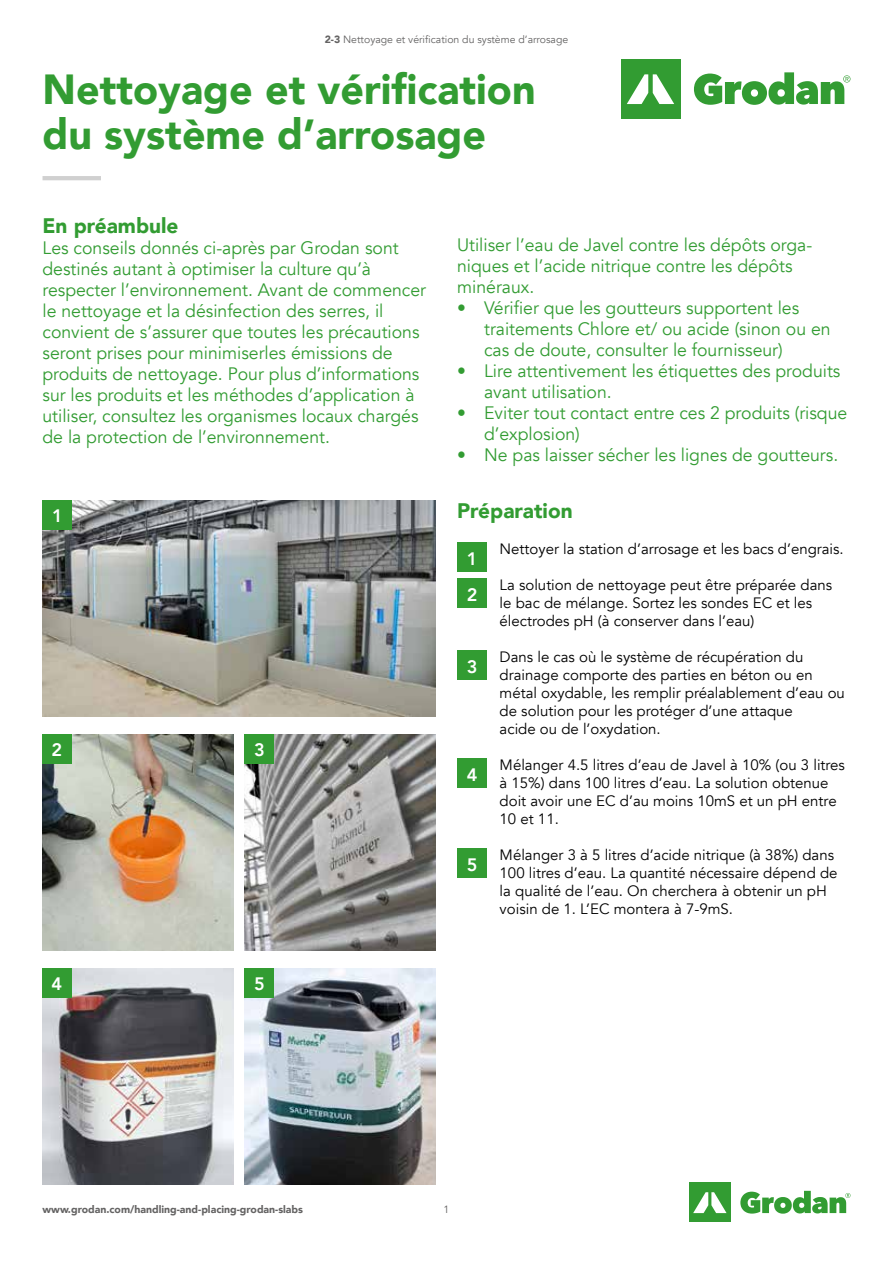
<style>
.page{position:relative;width:893px;height:1263px;background:#fff}
.page>*{position:absolute;margin:0;border:0;box-sizing:border-box;transform-origin:0 0}
.t1{font:900 42px/45px "Avenir";color:#329c32}
.t2{font:900 21px "Avenir";color:#329c32}
.t3{font:18px/21px "Avenir";color:#329c32}
.t4{font:800 18px/36px "Avenir";color:#fff}
.t5{font:15px/18px "Avenir";color:#000}
.t6{font:900 10.5px "Avenir";color:#646363}
.t7{font:10.5px "Avenir";color:#646363}
.s1{font-weight:900}
</style>
<div class="page">
<div style="left:689px;top:1182px;width:42px;height:40px;background:#329c32"></div>
<svg style="left:693px;top:1192px;width:33px;height:21px"></svg>
<svg style="left:740px;top:1191px;width:110px;height:23px"></svg>
<img style="left:43px;top:734px;width:191px;height:216px">
<img style="left:43px;top:968px;width:191px;height:216px">
<img style="left:244px;top:734px;width:192px;height:216px">
<img style="left:244px;top:968px;width:192px;height:216px">
<img style="left:43px;top:500px;width:393px;height:216px">
<div style="left:621px;top:60px;width:59px;height:59px;background:#329c32"></div>
<svg style="left:627px;top:74px;width:47px;height:30px"></svg>
<svg style="left:694px;top:72px;width:156px;height:33px"></svg>
<hr style="left:43px;top:176px;width:58px;height:4px;background:#d0d0d0">
<div style="left:457px;top:542px;width:30px;height:30px;background:#329c32"></div>
<div style="left:457px;top:578px;width:30px;height:30px;background:#329c32"></div>
<div style="left:457px;top:650px;width:30px;height:30px;background:#329c32"></div>
<div style="left:457px;top:758px;width:30px;height:30px;background:#329c32"></div>
<div style="left:457px;top:848px;width:30px;height:30px;background:#329c32"></div>
<div style="left:42px;top:734px;width:30px;height:30px;background:#329c32"></div>
<div style="left:42px;top:968px;width:30px;height:30px;background:#329c32"></div>
<div style="left:43px;top:500px;width:29px;height:30px;background:#329c32"></div>
<div style="left:244px;top:734px;width:30px;height:30px;background:#329c32"></div>
<div style="left:244px;top:968px;width:30px;height:30px;background:#329c32"></div>
<p class="t7" style="left:325px;top:33px;width:245px"><span class="s1">2-3</span> Nettoyage et vérification du système d’arrosage</p>
<h1 class="t1" style="left:43px;top:65px;width:495px">Nettoyage et vérification du système d’arrosage</h1>
<p class="t2" style="left:43px;top:208px;width:137px">En préambule</p>
<p class="t3" style="left:43px;top:238px;width:385px">Les conseils donnés ci-après par Grodan sont destinés autant à optimiser la culture qu’à respecter l’environnement. Avant de commencer le nettoyage et la désinfection des serres, il convient de s’assurer que toutes les précautions seront prises pour minimiserles émissions de produits de nettoyage. Pour plus d’informations sur les produits et les méthodes d’application à utiliser, consultez les organismes locaux chargés de la protection de l’environnement.</p>
<p class="t3" style="left:457px;top:235px;width:355px">Utiliser l’eau de Javel contre les dépôts orga&shy;niques et l’acide nitrique contre les dépôts minéraux.</p>
<p class="t3" style="left:484px;top:298px;width:348px;text-indent:-27px">• Vérifier que les goutteurs supportent les traitements Chlore et/ ou acide (sinon ou en cas de doute, consulter le fournisseur)</p>
<p class="t3" style="left:484px;top:361px;width:358px;text-indent:-27px">• Lire attentivement les étiquettes des produits avant utilisation.</p>
<p class="t3" style="left:484px;top:403px;width:365px;text-indent:-27px">• Eviter tout contact entre ces 2 produits (risque d’explosion)</p>
<p class="t3" style="left:457px;top:445px;width:383px">• Ne pas laisser sécher les lignes de goutteurs.</p>
<p class="t2" style="left:457px;top:493px;width:117px">Préparation</p>
<p class="t5" style="left:500px;top:540px;width:346px">Nettoyer la station d’arrosage et les bacs d’engrais.</p>
<p class="t5" style="left:500px;top:576px;width:334px">La solution de nettoyage peut être préparée dans le bac de mélange. Sortez les sondes EC et les électrodes pH (à conserver dans l’eau)</p>
<p class="t5" style="left:500px;top:648px;width:347px">Dans le cas où le système de récupération du drainage comporte des parties en béton ou en métal oxydable, les remplir préalablement d’eau ou de solution pour les protéger d’une attaque<br>acide ou de l’oxydation.</p>
<p class="t5" style="left:500px;top:756px;width:347px">Mélanger 4.5 litres d’eau de Javel à 10% (ou 3 litres à 15%) dans 100 litres d’eau. La solution obtenue doit avoir une EC d’au moins 10mS et un pH entre 10 et 11.</p>
<p class="t5" style="left:500px;top:846px;width:339px">Mélanger 3 à 5 litres d’acide nitrique (à 38%) dans 100 litres d’eau. La quantité nécessaire dépend de la qualité de l’eau. On cherchera à obtenir un pH voisin de 1. L’EC montera à 7-9mS.</p>
<p class="t4" style="left:52px;top:498px;width:12px">1</p>
<p class="t4" style="left:467px;top:540px;width:12px">1<br>2</p>
<p class="t4" style="left:467px;top:648px;width:12px">3</p>
<p class="t4" style="left:52px;top:732px;width:12px">2</p>
<p class="t4" style="left:254px;top:732px;width:12px">3</p>
<p class="t4" style="left:467px;top:756px;width:12px">4</p>
<p class="t4" style="left:467px;top:846px;width:12px">5</p>
<p class="t4" style="left:52px;top:966px;width:12px">4</p>
<p class="t4" style="left:254px;top:966px;width:12px">5</p>
<p class="t6" style="left:43px;top:1200px;width:262px">www.grodan.com/handling-and-placing-grodan-slabs</p>
<p class="t7" style="left:444px;top:1203px;width:7px">1</p>
</div>
